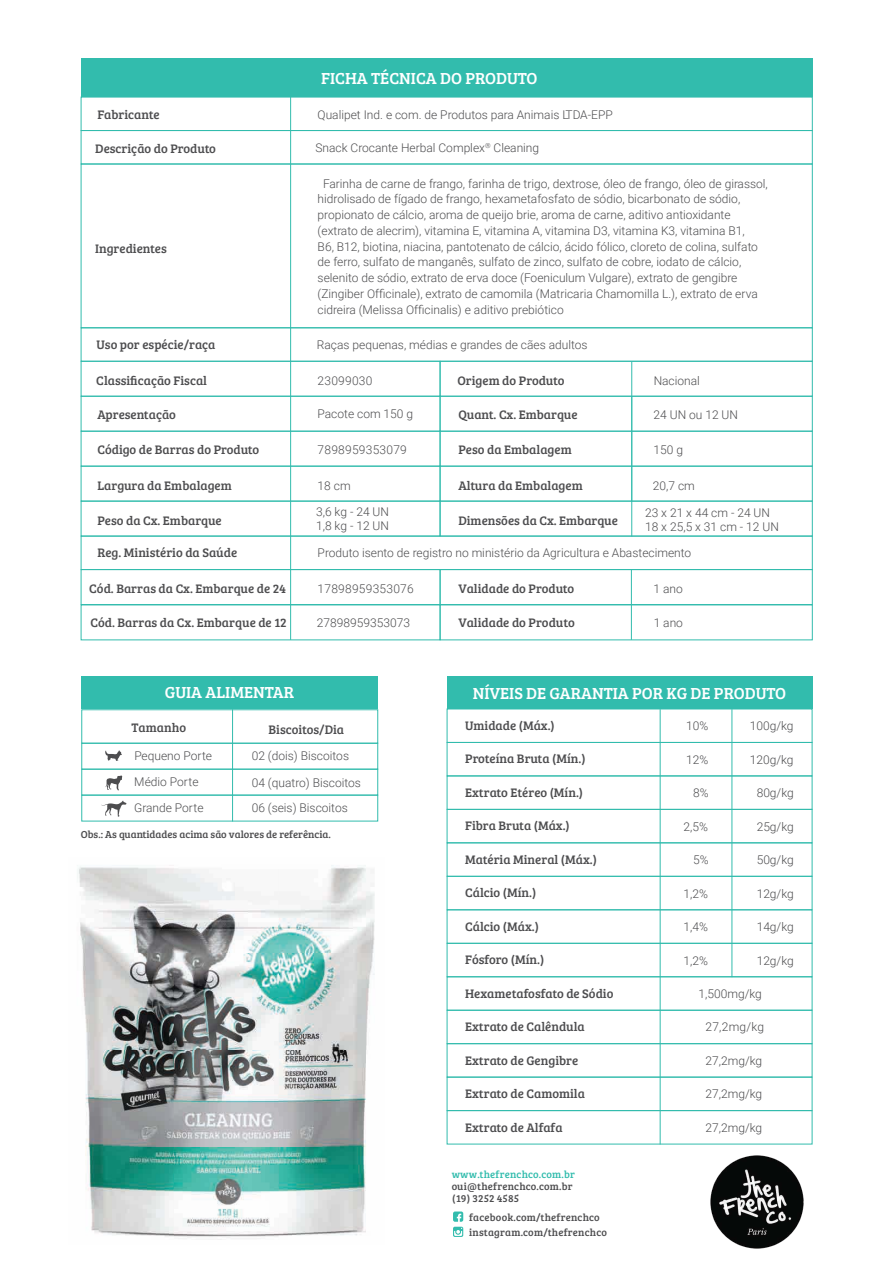
<style>
.page{position:relative;width:893px;height:1262px;background:#fff}
.page>*{position:absolute;margin:0;border:0;box-sizing:border-box;transform-origin:0 0}
.t1{font:16.5px "Bree Serif";color:#fff}
.t2{font:12.75px "Bree Serif";color:#4d4d4f}
.t3{font:300 12px/15.8px "Roboto";color:#4d4d4f}
.t4{font:300 12px "Roboto";letter-spacing:.02em;color:#4d4d4f}
.t5{font:10.5px/12px "Bree Serif";letter-spacing:.02em;color:#4d4d4f}
.t6{font:10.5px "Bree Serif";color:#4d4d4f}
.t7{font:10.5px "Bree Serif";letter-spacing:.02em;color:#32bcad}
.t8{font:300 7.05px "Roboto";color:#4d4d4f}
</style>
<div class="page">
<div style="left:81px;top:58px;width:731px;height:39px;background:#32bcad"></div>
<div style="left:81px;top:164px;width:731px;height:164px;border:1px solid #32bcad"></div>
<div style="left:81px;top:130px;width:731px;height:34px;border:1px solid #32bcad"></div>
<svg style="left:80px;top:360px;width:733px;height:177px"></svg>
<hr style="left:290px;top:92px;width:1px;height:548px;background:#32bcad">
<hr style="left:631px;top:361px;width:1px;height:140px;background:#32bcad">
<hr style="left:631px;top:396px;width:1px;height:140px;background:#32bcad">
<div style="left:81px;top:676px;width:297px;height:33px;background:#32bcad"></div>
<div style="left:81px;top:709px;width:297px;height:34px;border:1px solid #32bcad"></div>
<div style="left:81px;top:743px;width:297px;height:26px;border:1px solid #32bcad"></div>
<div style="left:81px;top:769px;width:297px;height:26px;border:1px solid #32bcad"></div>
<div style="left:81px;top:794px;width:297px;height:27px;border:1px solid #32bcad"></div>
<hr style="left:232px;top:709px;width:1px;height:112px;background:#32bcad">
<svg style="left:105px;top:775px;width:17px;height:15px"></svg>
<svg style="left:105px;top:750px;width:17px;height:11px"></svg>
<svg style="left:101px;top:800px;width:25px;height:16px"></svg>
<div style="left:446px;top:675px;width:366px;height:33px;background:#32bcad"></div>
<div style="left:446px;top:708px;width:366px;height:35px;border:1px solid #32bcad"></div>
<div style="left:446px;top:742px;width:366px;height:34px;border:1px solid #32bcad"></div>
<div style="left:446px;top:775px;width:366px;height:34px;border:1px solid #32bcad"></div>
<div style="left:446px;top:809px;width:366px;height:34px;border:1px solid #32bcad"></div>
<div style="left:446px;top:842px;width:366px;height:34px;border:1px solid #32bcad"></div>
<div style="left:446px;top:876px;width:366px;height:34px;border:1px solid #32bcad"></div>
<div style="left:446px;top:909px;width:366px;height:34px;border:1px solid #32bcad"></div>
<div style="left:446px;top:943px;width:366px;height:34px;border:1px solid #32bcad"></div>
<div style="left:446px;top:976px;width:366px;height:34px;border:1px solid #32bcad"></div>
<div style="left:446px;top:1009px;width:366px;height:35px;border:1px solid #32bcad"></div>
<div style="left:446px;top:1043px;width:366px;height:34px;border:1px solid #32bcad"></div>
<div style="left:446px;top:1076px;width:366px;height:35px;border:1px solid #32bcad"></div>
<div style="left:446px;top:1110px;width:366px;height:34px;border:1px solid #32bcad"></div>
<hr style="left:659px;top:709px;width:1px;height:435px;background:#32bcad">
<hr style="left:731px;top:709px;width:1px;height:268px;background:#32bcad">
<svg style="left:453px;top:1211px;width:10px;height:25px"></svg>
<img style="left:78px;top:865px;width:297px;height:375px">
<img style="left:697px;top:1142px;width:116px;height:107px">
<svg style="left:80px;top:569px;width:733px;height:71px"></svg>
<h1 class="t1" style="left:321px;top:66px;width:218px">FICHA TÉCNICA DO PRODUTO</h1>
<p class="t2" style="left:97px;top:106px;width:64px">Fabricante</p>
<p class="t3" style="left:317px;top:107px;width:297px">Qualipet Ind. e com. de Produtos para Animais LTDA-EPP</p>
<p class="t8" style="left:485px;top:140px;width:7px">®</p>
<p class="t2" style="left:95px;top:139px;width:122px">Descrição do Produto</p>
<p class="t3" style="left:315px;top:139px;width:225px">Snack Crocante Herbal Complex Cleaning</p>
<p class="t3" style="left:323px;top:175px;width:446px">Farinha de carne de frango, farinha de trigo, dextrose, óleo de frango, óleo de girassol,</p>
<p class="t2" style="left:95px;top:239px;width:73px">Ingredientes</p>
<p class="t3" style="left:317px;top:191px;width:442px">hidrolisado de fígado de frango, hexametafosfato de sódio, bicarbonato de sódio, propionato de cálcio, aroma de queijo brie, aroma de carne, aditivo antioxidante (extrato de alecrim), vitamina E, vitamina A, vitamina D3, vitamina K3, vitamina B1, B6, B12, biotina, niacina, pantotenato de cálcio, ácido fólico, cloreto de colina, sulfato de ferro, sulfato de manganês, sulfato de zinco, sulfato de cobre, iodato de cálcio, selenito de sódio, extrato de erva doce (Foeniculum Vulgare), extrato de gengibre (Zingiber Officinale), extrato de camomila (Matricaria Chamomilla L.), extrato de erva cidreira (Melissa Officinalis) e aditivo prebiótico</p>
<p class="t2" style="left:97px;top:335px;width:120px">Uso por espécie/raça</p>
<p class="t3" style="left:317px;top:336px;width:272px">Raças pequenas, médias e grandes de cães adultos</p>
<p class="t2" style="left:96px;top:371px;width:112px">Classificação Fiscal</p>
<p class="t2" style="left:97px;top:405px;width:80px">Apresentação</p>
<p class="t2" style="left:97px;top:440px;width:163px">Código de Barras do Produto</p>
<p class="t2" style="left:97px;top:476px;width:136px">Largura da Embalagem</p>
<p class="t2" style="left:97px;top:511px;width:126px">Peso da Cx. Embarque</p>
<p class="t2" style="left:457px;top:371px;width:108px">Origem do Produto</p>
<p class="t4" style="left:317px;top:373px;width:56px">23099030</p>
<p class="t3" style="left:317px;top:405px;width:97px">Pacote com 150 g</p>
<p class="t4" style="left:317px;top:442px;width:91px">7898959353079</p>
<p class="t3" style="left:316px;top:472px;width:74px;line-height:25.8px">18 cm<br>3,6 kg - 24 UN</p>
<p class="t3" style="left:316px;top:517px;width:74px">1,8 kg - 12 UN</p>
<p class="t2" style="left:458px;top:405px;width:121px">Quant. Cx. Embarque</p>
<p class="t2" style="left:458px;top:440px;width:115px">Peso da Embalagem</p>
<p class="t2" style="left:458px;top:476px;width:126px">Altura da Embalagem</p>
<p class="t2" style="left:458px;top:511px;width:161px">Dimensões da Cx. Embarque</p>
<p class="t3" style="left:653px;top:373px;width:48px">Nacional</p>
<p class="t3" style="left:653px;top:406px;width:86px">24 UN ou 12 UN</p>
<p class="t3" style="left:653px;top:442px;width:31px">150 g</p>
<p class="t3" style="left:652px;top:477px;width:43px">20,7 cm</p>
<p class="t3" style="left:645px;top:505px;width:135px;line-height:14.4px">23 x 21 x 44 cm - 24 UN<br>18 x 25,5 x 31 cm - 12 UN</p>
<p class="t2" style="left:97px;top:543px;width:141px">Reg. Ministério da Saúde</p>
<p class="t2" style="left:89px;top:579px;width:198px">Cód. Barras da Cx. Embarque de 24</p>
<p class="t3" style="left:317px;top:544px;width:375px">Produto isento de registro no ministério da Agricultura e Abastecimento</p>
<p class="t4" style="left:317px;top:580px;width:98px">17898959353076</p>
<p class="t2" style="left:458px;top:579px;width:117px">Validade do Produto</p>
<p class="t3" style="left:653px;top:580px;width:31px">1 ano</p>
<p class="t2" style="left:91px;top:613px;width:198px">Cód. Barras da Cx. Embarque de 12</p>
<p class="t3" style="left:317px;top:614px;width:95px">27898959353073</p>
<p class="t2" style="left:458px;top:613px;width:118px">Validade do Produto</p>
<p class="t3" style="left:653px;top:614px;width:31px">1 ano</p>
<h1 class="t1" style="left:165px;top:680px;width:131px">GUIA ALIMENTAR</h1>
<p class="t2" style="left:132px;top:718px;width:56px">Tamanho</p>
<p class="t2" style="left:268px;top:720px;width:77px">Biscoitos/Dia</p>
<p class="t3" style="left:134px;top:742px;width:79px;line-height:26px">Pequeno Porte<br>Médio Porte<br>Grande Porte</p>
<p class="t3" style="left:252px;top:747px;width:99px">02 (dois) Biscoitos</p>
<p class="t3" style="left:252px;top:775px;width:111px">04 (quatro) Biscoitos</p>
<p class="t3" style="left:252px;top:800px;width:98px">06 (seis) Biscoitos</p>
<p class="t6" style="left:81px;top:826px;width:251px">Obs.: As quantidades acima são valores de referência.</p>
<h1 class="t1" style="left:472px;top:681px;width:315px">NÍVEIS DE GARANTIA POR KG DE PRODUTO</h1>
<p class="t2" style="left:465px;top:716px;width:91px">Umidade (Máx.)</p>
<p class="t2" style="left:465px;top:749px;width:122px">Proteína Bruta (Mín.)</p>
<p class="t2" style="left:465px;top:783px;width:119px">Extrato Etéreo (Mín.)</p>
<p class="t2" style="left:465px;top:816px;width:106px">Fibra Bruta (Máx.)</p>
<p class="t2" style="left:465px;top:850px;width:133px">Matéria Mineral (Máx.)</p>
<p class="t2" style="left:465px;top:883px;width:73px">Cálcio (Mín.)</p>
<p class="t2" style="left:465px;top:917px;width:75px">Cálcio (Máx.)</p>
<p class="t2" style="left:465px;top:950px;width:81px">Fósforo (Mín.)</p>
<p class="t2" style="left:465px;top:984px;width:150px">Hexametafosfato de Sódio</p>
<p class="t2" style="left:465px;top:1017px;width:121px">Extrato de Calêndula</p>
<p class="t2" style="left:465px;top:1050px;width:115px">Extrato de Gengibre</p>
<p class="t2" style="left:465px;top:1084px;width:121px">Extrato de Camomila</p>
<p class="t2" style="left:465px;top:1117px;width:99px">Extrato de Alfafa</p>
<p class="t7" style="left:452px;top:1166px;width:125px">www.thefrenchco.com.br</p>
<p class="t5" style="left:452px;top:1179px;width:122px">oui@thefrenchco.com.br (19) 3252 4585</p>
<p class="t5" style="left:469px;top:1208px;width:139px;line-height:15.1px">facebook.com/thefrenchco instagram.com/thefrenchco</p>
<p class="t3" style="left:749px;top:717px;width:45px">100g/kg</p>
<p class="t3" style="left:749px;top:751px;width:45px">120g/kg</p>
<p class="t3" style="left:756px;top:784px;width:39px">80g/kg</p>
<p class="t3" style="left:756px;top:818px;width:39px">25g/kg</p>
<p class="t3" style="left:756px;top:851px;width:39px">50g/kg</p>
<p class="t3" style="left:756px;top:885px;width:39px">12g/kg</p>
<p class="t3" style="left:756px;top:918px;width:39px">14g/kg</p>
<p class="t3" style="left:756px;top:952px;width:39px">12g/kg</p>
<p class="t3" style="left:686px;top:717px;width:24px">10%</p>
<p class="t3" style="left:686px;top:751px;width:24px">12%</p>
<p class="t3" style="left:693px;top:784px;width:17px">8%</p>
<p class="t3" style="left:683px;top:818px;width:26px">2,5%</p>
<p class="t3" style="left:693px;top:851px;width:17px">5%</p>
<p class="t3" style="left:683px;top:885px;width:26px">1,2%</p>
<p class="t3" style="left:683px;top:918px;width:26px">1,4%</p>
<p class="t3" style="left:683px;top:952px;width:26px">1,2%</p>
<p class="t3" style="left:698px;top:985px;width:65px">1,500mg/kg</p>
<p class="t3" style="left:705px;top:1018px;width:60px">27,2mg/kg</p>
<p class="t3" style="left:705px;top:1052px;width:58px">27,2mg/kg</p>
<p class="t3" style="left:705px;top:1085px;width:58px">27,2mg/kg</p>
<p class="t3" style="left:705px;top:1119px;width:58px">27,2mg/kg</p>
</div>
